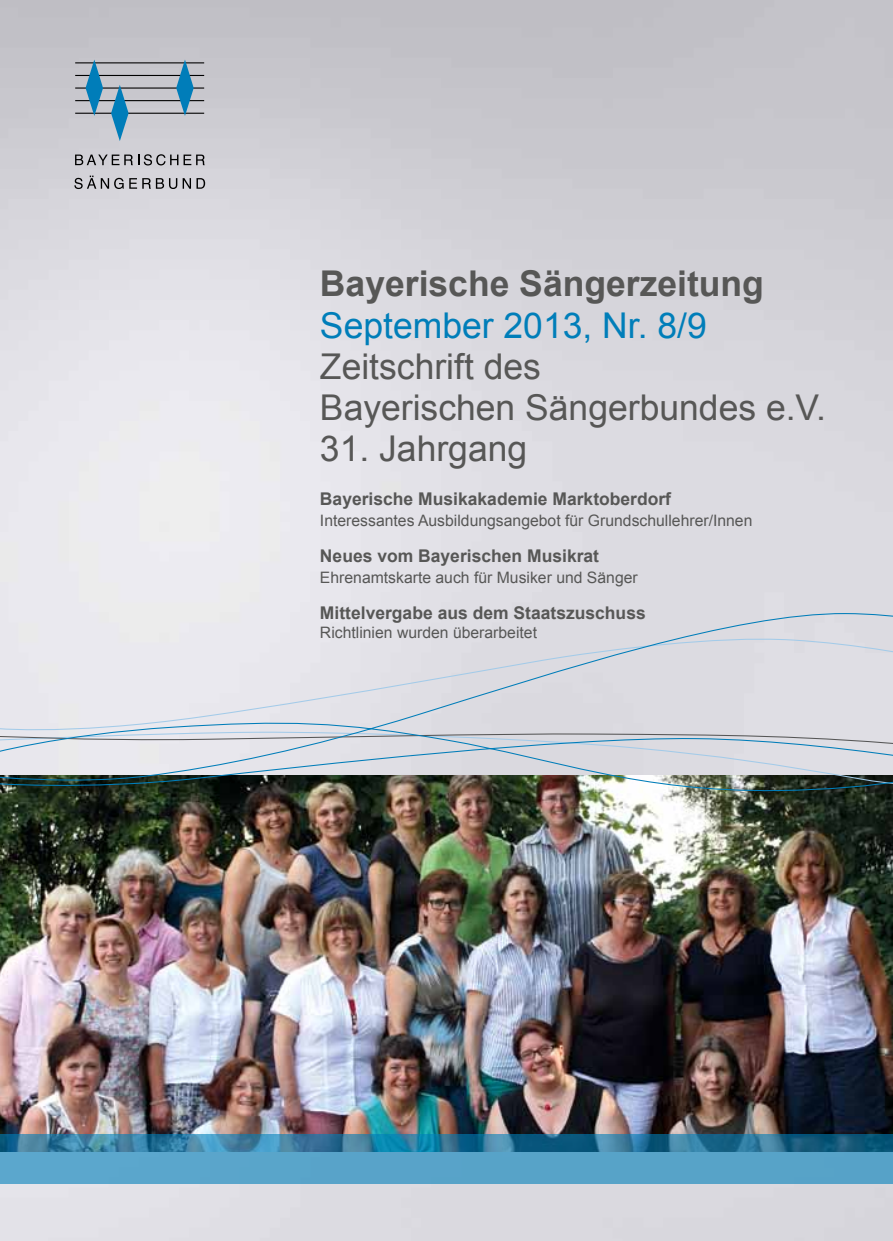
<style>
.page{position:relative;width:893px;height:1241px;background:#fff}
.page>*{position:absolute;margin:0;border:0;box-sizing:border-box;transform-origin:0 0}
.t1{font:35.52px/41.1px "Arial";color:#575756}
.t2{font:700 35.52px "Arial";color:#575756}
.t3{font:35.52px "Arial";color:#007eb9}
.t4{font:700 17.5px "Arial";color:#575756}
.t5{font:15.75px "Arial";color:#575756}
</style>
<div class="page">
<img style="left:0;top:0;width:893px;height:1240px">
<svg style="left:75px;top:154px;width:103px;height:11px"></svg>
<svg style="left:184px;top:154px;width:21px;height:11px"></svg>
<svg style="left:74px;top:175px;width:103px;height:14px"></svg>
<svg style="left:183px;top:178px;width:22px;height:11px"></svg>
<hr style="left:75px;top:75px;width:129px;height:1px;background:#000">
<hr style="left:75px;top:87px;width:129px;height:2px;background:#000">
<hr style="left:75px;top:100px;width:129px;height:1px;background:#000">
<hr style="left:75px;top:113px;width:129px;height:1px;background:#000">
<hr style="left:75px;top:62px;width:129px;height:1px;background:#000">
<svg style="left:111px;top:85px;width:18px;height:56px"></svg>
<svg style="left:176px;top:60px;width:18px;height:56px"></svg>
<svg style="left:86px;top:60px;width:17px;height:56px"></svg>
<img style="left:0;top:791px;width:893px;height:343px">
<svg style="left:0;top:1134px;width:893px;height:49px;fill:#57a3c8"></svg>
<svg style="left:0;top:613px;width:893px;height:178px"></svg>
<h1 class="t2" style="left:320px;top:260px;width:445px">Bayerische Sängerzeitung</h1>
<h1 class="t3" style="left:320px;top:302px;width:388px">September 2013, Nr. 8/9</h1>
<h1 class="t1" style="left:320px;top:346px;width:507px">Zeitschrift des<br>Bayerischen Sängerbundes e.V.</h1>
<h1 class="t1" style="left:320px;top:428px;width:209px">31. Jahrgang</h1>
<p class="t4" style="left:320px;top:487px;width:353px">Bayerische Musikakademie Marktoberdorf</p>
<p class="t5" style="left:320px;top:510px;width:434px">Interessantes Ausbildungsangebot für Grundschullehrer/Innen</p>
<p class="t4" style="left:320px;top:544px;width:281px">Neues vom Bayerischen Musikrat</p>
<p class="t5" style="left:320px;top:567px;width:319px">Ehrenamtskarte auch für Musiker und Sänger</p>
<p class="t4" style="left:320px;top:601px;width:327px">Mittelvergabe aus dem Staatszuschuss</p>
<p class="t5" style="left:320px;top:622px;width:219px">Richtlinien wurden überarbeitet</p>
</div>
